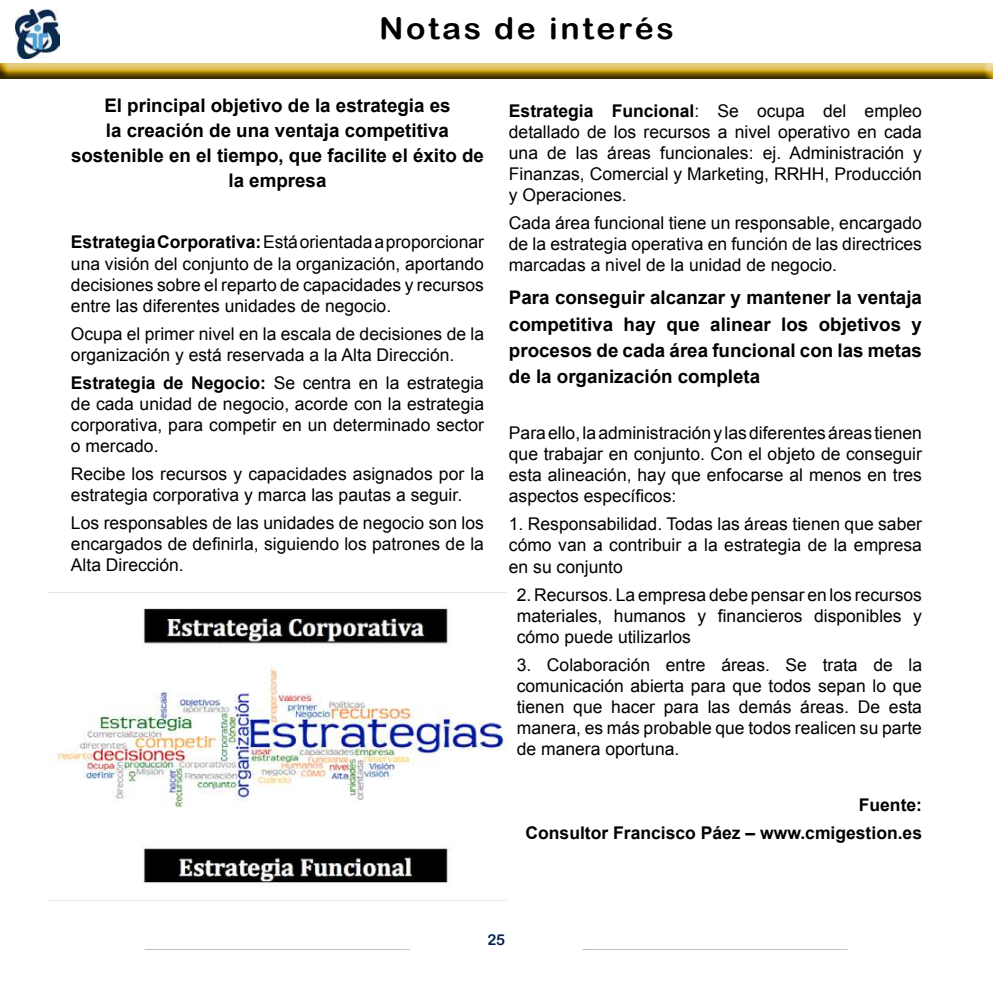
<style>
.page{position:relative;width:993px;height:993px;background:#fff}
.page>*{position:absolute;margin:0;border:0;box-sizing:border-box;transform-origin:0 0}
.t1{font:30px "Arial Rounded MT Bold";letter-spacing:.08em;color:#000;scale:1.07 1}
.t2{font:700 18.75px/25px "Arial";color:#000;text-align:center}
.t3{font:17.5px/21px "Arial";color:#000;text-align:justify}
.t4{font:700 17.5px/28.1px "Arial";color:#000;text-align:right}
.t5{font:15px "Arial Rounded MT Bold";color:#00214b}
.s1{font-weight:700}
</style>
<div class="page">
<img style="left:15px;top:9px;width:45px;height:50px">
<hr style="left:144px;top:946px;width:266px;height:4px;background:#000;opacity:.75">
<hr style="left:581px;top:946px;width:266px;height:4px;background:#000;opacity:.75">
<div style="left:0;top:62px;width:992px;height:18px;background:#000;opacity:.75"></div>
<img style="left:49px;top:592px;width:457px;height:294px">
<h1 class="t1" style="left:379px;top:11px;width:277px">Notas de interés</h1>
<p class="t2" style="left:71px;top:93px;width:414px">El principal objetivo de la estrategia es<br>la creación de una ventaja competitiva sostenible en el tiempo, que facilite el éxito de la empresa</p>
<p class="t3" style="left:508px;top:100px;width:414px"><span class="s1">Estrategia Funcional</span>: Se ocupa del empleo detallado de los recursos a nivel operativo en cada una de las áreas funcionales: ej. Administración y Finanzas, Comercial y Marketing, RRHH, Producción y Operaciones.</p>
<p class="t3" style="left:508px;top:212px;width:414px">Cada área funcional tiene un responsable, encargado de la estrategia operativa en función de las directrices marcadas a nivel de la unidad de negocio.</p>
<p class="t2" style="left:508px;top:285px;width:414px;line-height:26.2px;text-align:justify">Para conseguir alcanzar y mantener la ventaja competitiva hay que alinear los objetivos y procesos de cada área funcional con las metas de la organización completa</p>
<p class="t3" style="left:508px;top:422px;width:414px">Para ello, la administración y las diferentes áreas tienen que trabajar en conjunto. Con el objeto de conseguir esta alineación, hay que enfocarse al menos en tres aspectos específicos:</p>
<p class="t3" style="left:508px;top:514px;width:414px">1. Responsabilidad. Todas las áreas tienen que saber cómo van a contribuir a la estrategia de la empresa en su conjunto</p>
<p class="t3" style="left:516px;top:584px;width:406px">2. Recursos. La empresa debe pensar en los recursos materiales, humanos y financieros disponibles y cómo puede utilizarlos</p>
<p class="t3" style="left:516px;top:654px;width:406px">3. Colaboración entre áreas. Se trata de la comunicación abierta para que todos sepan lo que tienen que hacer para las demás áreas. De esta manera, es más probable que todos realicen su parte de manera oportuna.</p>
<p class="t4" style="left:525px;top:791px;width:398px">Fuente:<br>Consultor Francisco Páez – www.cmigestion.es</p>
<p class="t3" style="left:71px;top:232px;width:414px"><span class="s1">Estrategia Corporativa:</span> Está orientada a proporcionar una visión del conjunto de la organización, aportando decisiones sobre el reparto de capacidades y recursos entre las diferentes unidades de negocio.</p>
<p class="t3" style="left:71px;top:323px;width:414px">Ocupa el primer nivel en la escala de decisiones de la organización y está reservada a la Alta Dirección.</p>
<p class="t3" style="left:71px;top:372px;width:414px"><span class="s1">Estrategia de Negocio:</span> Se centra en la estrategia de cada unidad de negocio, acorde con la estrategia corporativa, para competir en un determinado sector o mercado.</p>
<p class="t3" style="left:71px;top:463px;width:414px">Recibe los recursos y capacidades asignados por la estrategia corporativa y marca las pautas a seguir.</p>
<p class="t3" style="left:71px;top:512px;width:414px">Los responsables de las unidades de negocio son los encargados de definirla, siguiendo los patrones de la Alta Dirección.</p>
<p class="t5" style="left:487px;top:930px;width:19px">25</p>
</div>
